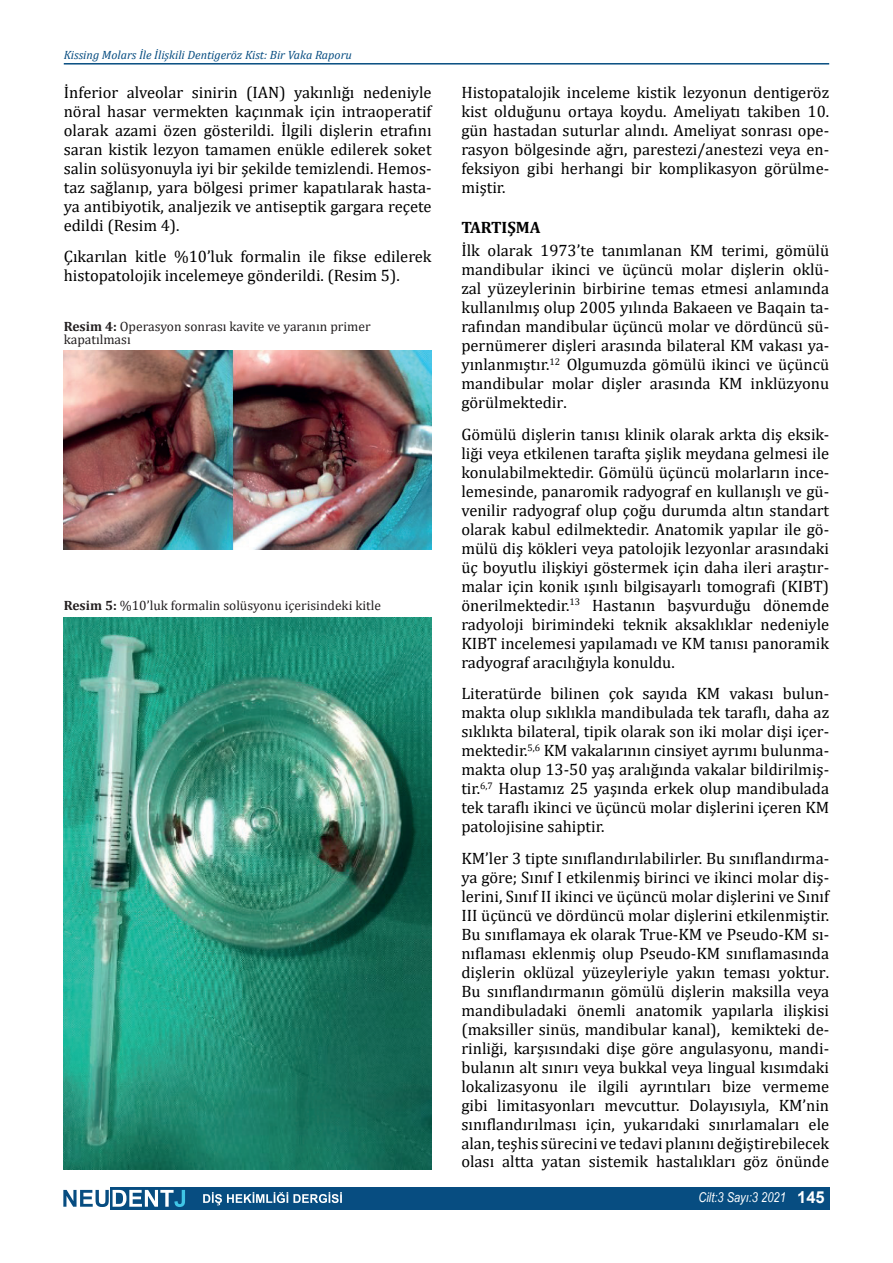
<style>
.page{position:relative;width:893px;height:1263px;background:#fff}
.page>*{position:absolute;margin:0;border:0;box-sizing:border-box;transform-origin:0 0}
.t1{font:16.5px/18.9px "Cambria";color:#000001;text-align:justify}
.t2{font:700 16.5px "Cambria";color:#000001}
.t3{font:13.5px/13.5px "Cambria";color:#231f20}
.t4{font:italic 13.5px "Arial Narrow";color:#fff}
.t5{font:italic 12px "Cambria";color:#074d81}
.s1{font-weight:700}
.s2{font-family:"Arial";font-weight:700;font-style:normal;font-size:16.5px}
</style>
<div class="page">
<div style="left:110px;top:1187px;width:719px;height:22px;background:#074d81"></div>
<svg style="left:63px;top:1190px;width:122px;height:17px"></svg>
<svg style="left:203px;top:1192px;width:139px;height:13px"></svg>
<hr style="left:64px;top:63px;width:765px;height:2px;background:#074d81">
<img style="left:64px;top:350px;width:367px;height:200px">
<img style="left:64px;top:618px;width:368px;height:551px">
<p class="t5" style="left:64px;top:46px;width:290px">Kissing Molars İle İlişkili Dentigeröz Kist: Bir Vaka Raporu</p>
<p class="t1" style="left:64px;top:83px;width:369px">İnferior alveolar sinirin (IAN) yakınlığı nedeniyle nöral hasar vermekten kaçınmak için intraoperatif olarak azami özen gösterildi. İlgili dişlerin etrafını saran kistik lezyon tamamen enükle edilerek soket salin solüsyonuyla iyi bir şekilde temizlendi. Hemos&shy;taz sağlanıp, yara bölgesi primer kapatılarak hasta&shy;ya antibiyotik, analjezik ve antiseptik gargara reçete edildi (Resim 4).</p>
<p class="t1" style="left:64px;top:247px;width:369px">Çıkarılan kitle %10’luk formalin ile fikse edilerek histopatolojik incelemeye gönderildi. (Resim 5).</p>
<p class="t3" style="left:64px;top:319px;width:308px"><span class="s1">Resim 4:</span> Operasyon sonrası kavite ve yaranın primer kapatılması</p>
<p class="t3" style="left:64px;top:598px;width:319px"><span class="s1">Resim 5:</span> %10’luk formalin solüsyonu içerisindeki kitle</p>
<p class="t1" style="left:461px;top:83px;width:369px">Histopatalojik inceleme kistik lezyonun dentigeröz kist olduğunu ortaya koydu. Ameliyatı takiben 10. gün hastadan suturlar alındı. Ameliyat sonrası ope&shy;rasyon bölgesinde ağrı, parestezi/anestezi veya en&shy;feksiyon gibi herhangi bir komplikasyon görülme&shy;miştir.</p>
<p class="t2" style="left:461px;top:216px;width:81px">TARTIŞMA</p>
<p class="t1" style="left:461px;top:241px;width:369px">İlk olarak 1973’te tanımlanan KM terimi, gömülü mandibular ikinci ve üçüncü molar dişlerin oklü&shy;zal yüzeylerinin birbirine temas etmesi anlamında kullanılmış olup 2005 yılında Bakaeen ve Baqain ta&shy;rafından mandibular üçüncü molar ve dördüncü sü&shy;pernümerer dişleri arasında bilateral KM vakası ya&shy;yınlanmıştır.<sup>12</sup> Olgumuzda gömülü ikinci ve üçüncü mandibular molar dişler arasında KM inklüzyonu görülmektedir.</p>
<p class="t1" style="left:461px;top:425px;width:369px">Gömülü dişlerin tanısı klinik olarak arkta diş eksik&shy;liği veya etkilenen tarafta şişlik meydana gelmesi ile konulabilmektedir. Gömülü üçüncü molarların ince&shy;lemesinde, panaromik radyograf en kullanışlı ve gü&shy;venilir radyograf olup çoğu durumda altın standart olarak kabul edilmektedir. Anatomik yapılar ile gö&shy;mülü diş kökleri veya patolojik lezyonlar arasındaki üç boyutlu ilişkiyi göstermek için daha ileri araştır&shy;malar için konik ışınlı bilgisayarlı tomografi (KIBT) önerilmektedir.<sup>13</sup> Hastanın başvurduğu dönemde radyoloji birimindeki teknik aksaklıklar nedeniyle KIBT incelemesi yapılamadı ve KM tanısı panoramik radyograf aracılığıyla konuldu.</p>
<p class="t1" style="left:461px;top:684px;width:369px">Literatürde bilinen çok sayıda KM vakası bulun&shy;makta olup sıklıkla mandibulada tek taraflı, daha az sıklıkta bilateral, tipik olarak son iki molar dişi içer&shy;mektedir.<sup>5,6</sup> KM vakalarının cinsiyet ayrımı bulunma&shy;makta olup 13-50 yaş aralığında vakalar bildirilmiş&shy;tir.<sup>6,7</sup> Hastamız 25 yaşında erkek olup mandibulada tek taraflı ikinci ve üçüncü molar dişlerini içeren KM patolojisine sahiptir.</p>
<p class="t1" style="left:461px;top:849px;width:369px">KM’ler 3 tipte sınıflandırılabilirler. Bu sınıflandırma&shy;ya göre; Sınıf I etkilenmiş birinci ve ikinci molar diş&shy;lerini, Sınıf II ikinci ve üçüncü molar dişlerini ve Sınıf III üçüncü ve dördüncü molar dişlerini etkilenmiştir.<br>Bu sınıflamaya ek olarak True-KM ve Pseudo-KM sı&shy;nıflaması eklenmiş olup Pseudo-KM sınıflamasında dişlerin oklüzal yüzeyleriyle yakın teması yoktur.<br>Bu sınıflandırmanın gömülü dişlerin maksilla veya mandibuladaki önemli anatomik yapılarla ilişkisi (maksiller sinüs, mandibular kanal), kemikteki de&shy;rinliği, karşısındaki dişe göre angulasyonu, mandi&shy;bulanın alt sınırı veya bukkal veya lingual kısımdaki lokalizasyonu ile ilgili ayrıntıları bize vermeme gibi limitasyonları mevcuttur. Dolayısıyla, KM’nin sınıflandırılması için, yukarıdaki sınırlamaları ele alan, teşhis sürecini ve tedavi planını değiştirebilecek olası altta yatan sistemik hastalıkları göz önünde</p>
<p class="t4" style="left:698px;top:1188px;width:128px">Cilt:3 Sayı:3 2021 <span class="s2">145</span></p>
</div>
